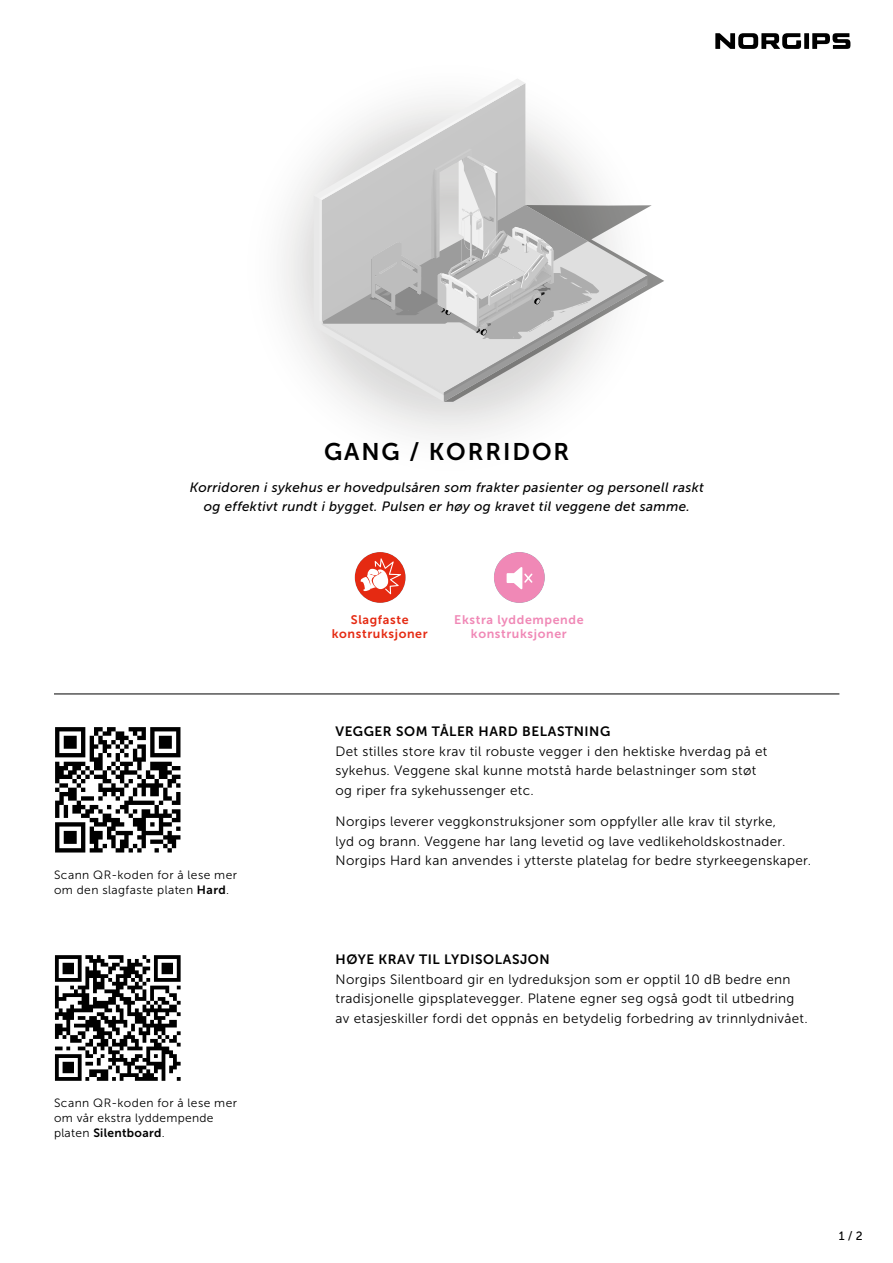
<style>
.page{position:relative;width:893px;height:1263px;background:#fff}
.page>*{position:absolute;margin:0;border:0;box-sizing:border-box;transform-origin:0 0}
.t1{font:24px "Museo Sans 700";letter-spacing:.08em;color:#000}
.t2{font:13.5px/19.5px "Museo Sans 300";letter-spacing:.025em;color:#000}
.t3{font:italic 13.5px/19.5px "Museo Sans 500";letter-spacing:.025em;color:#000;text-align:center}
.t4{font:13.5px "Museo Sans 700";letter-spacing:.04em;color:#000}
.t5{font:12.45px/14.2px "Museo Sans 700";letter-spacing:.05em;color:#f088b6;text-align:center}
.t6{font:12.45px/14.2px "Museo Sans 700";letter-spacing:.05em;color:#e52a12;text-align:center}
.t7{font:12px/15px "Museo Sans 300";letter-spacing:.035em;color:#000}
.t8{font:12px "Museo Sans 700";letter-spacing:.025em;color:#000}
.t9{font:12px "Museo Sans 500";color:#000}
.s1{font-family:"Museo Sans 700"}
.s2{font-family:"Museo Sans 300"}
</style>
<div class="page">
<div style="left:804px;top:33px;width:5px;height:16px;background:#000"></div>
<svg style="left:812px;top:33px;width:38px;height:16px"></svg>
<svg style="left:715px;top:33px;width:86px;height:16px"></svg>
<svg style="left:55px;top:727px;width:125px;height:125px"></svg>
<svg style="left:55px;top:955px;width:126px;height:126px"></svg>
<hr style="left:54px;top:694px;width:785px;height:1px;background:#000">
<svg style="left:282px;top:170px;width:269px;height:266px"></svg>
<svg style="left:314px;top:79px;width:350px;height:323px"></svg>
<div style="left:494px;top:552px;width:51px;height:51px;background:#f088b6;border-radius:50%"></div>
<svg style="left:507px;top:567px;width:25px;height:22px"></svg>
<div style="left:355px;top:552px;width:51px;height:51px;background:#e52a12;border-radius:50%"></div>
<svg style="left:361px;top:558px;width:40px;height:36px"></svg>
<h1 class="t1" style="left:324px;top:438px;width:247px">GANG / KORRIDOR</h1>
<p class="t3" style="left:190px;top:477px;width:516px">Korridoren i sykehus er hovedpulsåren som frakter pasienter og personell raskt og effektivt rundt i bygget. Pulsen er høy og kravet til veggene det samme.</p>
<p class="t7" style="left:54px;top:867px;width:185px">Scann QR-koden for å lese mer om den slagfaste platen <span class="s1">Hard</span>.</p>
<p class="t7" style="left:54px;top:1095px;width:185px">Scann QR-koden for å lese mer om vår ekstra lyddempende</p>
<p class="t8" style="left:54px;top:1126px;width:112px"><span class="s2">platen</span> Silentboard<span class="s2">.</span></p>
<p class="t6" style="left:332px;top:612px;width:97px">Slagfaste konstruksjoner</p>
<p class="t5" style="left:454px;top:612px;width:131px">Ekstra lyddempende konstruksjoner</p>
<p class="t4" style="left:335px;top:724px;width:276px">VEGGER SOM TÅLER HARD BELASTNING</p>
<p class="t2" style="left:335px;top:741px;width:433px">Det stilles store krav til robuste vegger i den hektiske hverdag på et sykehus. Veggene skal kunne motstå harde belastninger som støt og riper fra sykehussenger etc.</p>
<p class="t2" style="left:335px;top:812px;width:477px">Norgips leverer veggkonstruksjoner som oppfyller alle krav til styrke,<br>lyd og brann. Veggene har lang levetid og lave vedlikeholdskostnader.<br>Norgips Hard kan anvendes i ytterste platelag for bedre styrkeegenskaper.</p>
<p class="t4" style="left:335px;top:952px;width:216px">HØYE KRAV TIL LYDISOLASJON</p>
<p class="t2" style="left:335px;top:969px;width:474px">Norgips Silentboard gir en lydreduksjon som er opptil 10 dB bedre enn tradisjonelle gipsplatevegger. Platene egner seg også godt til utbedring av etasjeskiller fordi det oppnås en betydelig forbedring av trinnlydnivået.</p>
<p class="t9" style="left:839px;top:1229px;width:25px">1 / 2</p>
</div>
